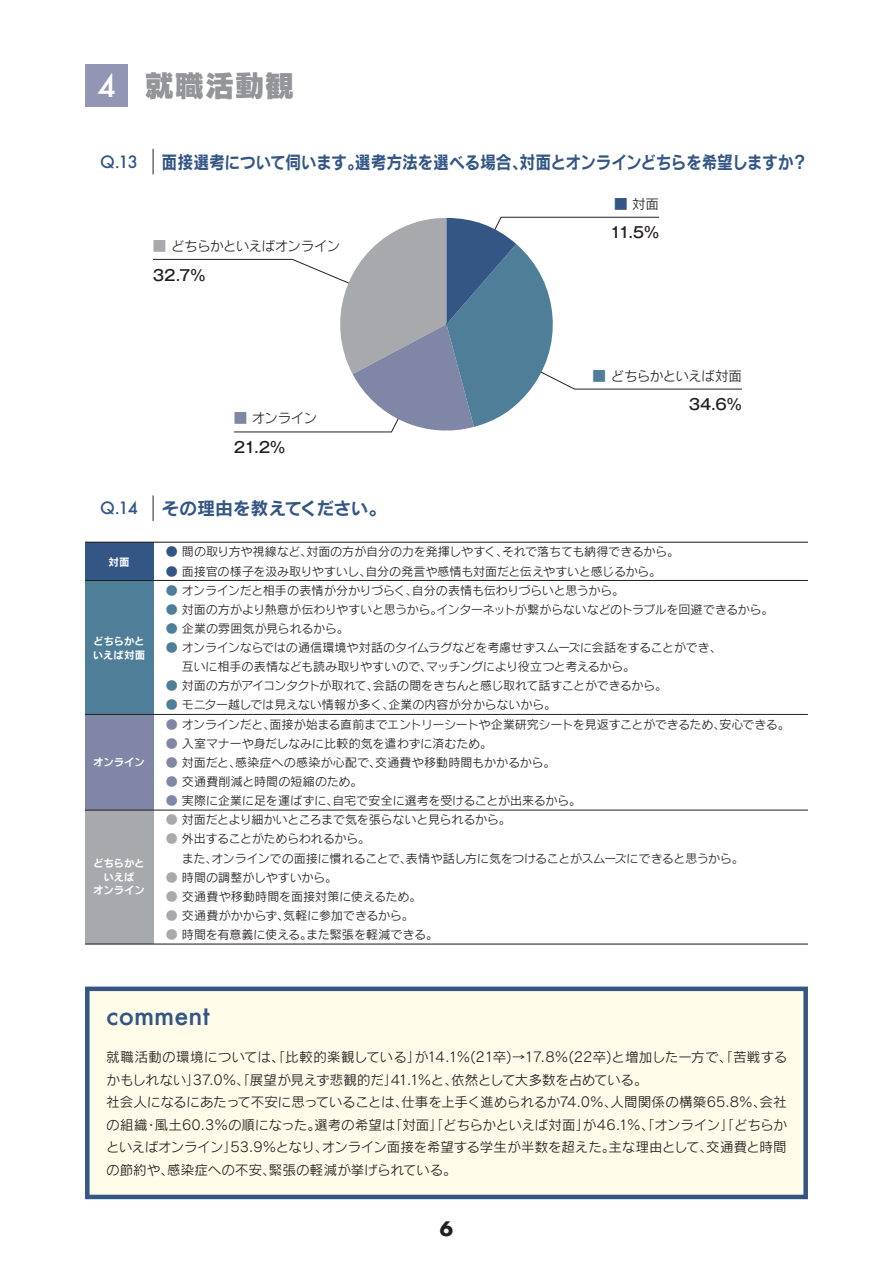
<style>
.page{position:relative;width:893px;height:1263px;background:#fff}
.page>*{position:absolute;margin:0;border:0;box-sizing:border-box;transform-origin:0 0}
.t1{font:30px "Rodin Cattleya Pro EB";color:#939598}
.t2{font:500 30px "Futura";color:#fff}
.t3{font:500 25.5px "Futura";letter-spacing:.005em;color:#335685}
.t4{font:700 19.5px "Futura";color:#231f20}
.t5{font:18px "Rodin Cattleya Pro B";letter-spacing:-.025em;color:#335685;scale:.88 1}
.t6{font:18px "Rodin Cattleya Pro B";letter-spacing:-.025em;color:#335685}
.t7{font:500 16.5px "Futura";color:#335685}
.t8{font:500 15px "Gothic MB101 Pro";letter-spacing:-.04em;color:#231f20}
.t9{font:13.5px/22.5px "Rodin Cattleya Pro M";letter-spacing:-.01em;color:#231f20}
.t10{font:13.5px "Rodin Cattleya Pro M";letter-spacing:-.04em;color:#231f20}
.t11{font:12px/19.2px "Rodin Cattleya Pro M";letter-spacing:-.01em;color:#231f20}
.t12{font:12px "Rodin Cattleya Pro M";letter-spacing:.01em;color:#231f20}
.t13{font:10.5px/13.5px "Rodin Cattleya Pro B";letter-spacing:-.02em;color:#fff}
.s1{color:#a8a9ad}
.s2{color:#8086a6}
.s3{color:#335685}
.s4{color:#4f7e99}
</style>
<div class="page">
<div style="left:85px;top:542px;width:68px;height:38px;background:#335685"></div>
<div style="left:85px;top:580px;width:68px;height:134px;background:#4f7e99"></div>
<div style="left:85px;top:714px;width:68px;height:96px;background:#8086a6"></div>
<div style="left:85px;top:810px;width:68px;height:134px;background:#a8a9ad"></div>
<div style="left:85px;top:986px;width:723px;height:213px;background:#fffde9"></div>
<hr style="left:85px;top:943px;width:723px;height:1px;background:#231f20">
<hr style="left:85px;top:810px;width:723px;height:1px;background:#231f20">
<hr style="left:85px;top:714px;width:723px;height:1px;background:#231f20">
<hr style="left:85px;top:580px;width:723px;height:1px;background:#231f20">
<hr style="left:85px;top:542px;width:723px;height:1px;background:#231f20">
<svg style="left:153px;top:217px;width:589px;height:216px"></svg>
<div style="left:85px;top:64px;width:43px;height:42px;background:#9295b4"></div>
<svg style="left:153px;top:149px;width:1px;height:25px"></svg>
<svg style="left:153px;top:495px;width:1px;height:26px"></svg>
<h1 class="t2" style="left:98px;top:65px;width:20px">4</h1>
<h1 class="t1" style="left:145px;top:65px;width:151px">就職活動観</h1>
<h3 class="t7" style="left:100px;top:150px;width:39px">Q.13</h3>
<h3 class="t5" style="left:162px;top:150px;width:736px">面接選考について伺います。選考方法を選べる場合、対面とオンラインどちらを希望しますか？</h3>
<p class="t10" style="left:153px;top:237px;width:189px"><span class="s1">■</span> どちらかといえばオンライン</p>
<p class="t8" style="left:153px;top:262px;width:54px">32.7%</p>
<p class="t9" style="left:234px;top:407px;width:85px"><span class="s2">■</span> オンライン</p>
<p class="t8" style="left:234px;top:435px;width:53px">21.2%</p>
<p class="t9" style="left:614px;top:192px;width:47px"><span class="s3">■</span> 対面</p>
<p class="t8" style="left:610px;top:220px;width:51px">11.5%</p>
<p class="t9" style="left:593px;top:364px;width:151px"><span class="s4">■</span> どちらかといえば対面</p>
<p class="t8" style="left:689px;top:392px;width:55px">34.6%</p>
<h3 class="t7" style="left:100px;top:497px;width:39px">Q.14</h3>
<h3 class="t6" style="left:162px;top:496px;width:226px">その理由を教えてください。</h3>
<p class="t11" style="left:166px;top:542px;width:515px"><span class="s3">●</span> 間の取り方や視線など、対面の方が自分の力を発揮しやすく、それで落ちても納得できるから。</p>
<p class="t11" style="left:166px;top:561px;width:497px"><span class="s3">●</span> 面接官の様子を汲み取りやすいし、自分の発言や感情も対面だと伝えやすいと感じるから。</p>
<p class="t11" style="left:166px;top:580px;width:460px"><span class="s4">●</span> オンラインだと相手の表情が分かりづらく、自分の表情も伝わりづらいと思うから。</p>
<p class="t11" style="left:166px;top:599px;width:609px"><span class="s4">●</span> 対面の方がより熱意が伝わりやすいと思うから。インターネットが繋がらないなどのトラブルを回避できるから。</p>
<p class="t11" style="left:166px;top:618px;width:185px"><span class="s4">●</span> 企業の雰囲気が見られるから。</p>
<p class="t11" style="left:166px;top:637px;width:557px"><span class="s4">●</span> オンラインならではの通信環境や対話のタイムラグなどを考慮せずスムーズに会話をすることができ、　 互いに相手の表情なども読み取りやすいので、マッチングにより役立つと考えるから。</p>
<p class="t11" style="left:166px;top:676px;width:503px"><span class="s4">●</span> 対面の方がアイコンタクトが取れて、会話の間をきちんと感じ取れて話すことができるから。</p>
<p class="t11" style="left:166px;top:695px;width:392px"><span class="s4">●</span> モニター越しでは見えない情報が多く、企業の内容が分からないから。</p>
<p class="t11" style="left:166px;top:714px;width:625px"><span class="s2">●</span> オンラインだと、面接が始まる直前までエントリーシートや企業研究シートを見返すことができるため、安心できる。</p>
<p class="t11" style="left:166px;top:733px;width:328px"><span class="s2">●</span> 入室マナーや身だしなみに比較的気を遣わずに済むため。</p>
<p class="t12" style="left:166px;top:755px;width:391px"><span class="s2">●</span> 対面だと、感染症への感染が心配で、交通費や移動時間もかかるから。</p>
<p class="t12" style="left:166px;top:774px;width:198px"><span class="s2">●</span> 交通費削減と時間の短縮のため。</p>
<p class="t11" style="left:166px;top:791px;width:417px"><span class="s2">●</span> 実際に企業に足を運ばずに、自宅で安全に選考を受けることが出来るから。</p>
<p class="t11" style="left:166px;top:810px;width:347px"><span class="s1">●</span> 対面だとより細かいところまで気を張らないと見られるから。</p>
<p class="t11" style="left:166px;top:829px;width:579px"><span class="s1">●</span> 外出することがためらわれるから。<br>　 また、オンラインでの面接に慣れることで、表情や話し方に気をつけることがスムーズにできると思うから。</p>
<p class="t11" style="left:166px;top:867px;width:173px"><span class="s1">●</span> 時間の調整がしやすいから。</p>
<p class="t11" style="left:166px;top:886px;width:257px"><span class="s1">●</span> 交通費や移動時間を面接対策に使えるため。</p>
<p class="t11" style="left:166px;top:905px;width:249px"><span class="s1">●</span> 交通費がかからず、気軽に参加できるから。</p>
<p class="t11" style="left:166px;top:924px;width:274px"><span class="s1">●</span> 時間を有意義に使える。また緊張を軽減できる。</p>
<p class="t13" style="left:108px;top:554px;width:23px">対面</p>
<p class="t13" style="left:93px;top:634px;width:54px">どちらかといえば対面</p>
<p class="t13" style="left:93px;top:755px;width:53px">オンライン</p>
<p class="t13" style="left:93px;top:856px;width:53px;text-align:center">どちらかといえば<br>オンライン</p>
<h2 class="t3" style="left:106px;top:997px;width:105px">comment</h2>
<p class="t9" style="left:106px;top:1045px;width:683px">就職活動の環境については、「比較的楽観している」が14.1％(21卒)→17.8％(22卒)と増加した一方で、「苦戦するかもしれない」37.0％、「展望が見えず悲観的だ」41.1％と、依然として大多数を占めている。<br>社会人になるにあたって不安に思っていることは、仕事を上手く進められるか74.0％、人間関係の構築65.8％、会社の組織・風土60.3％の順になった。選考の希望は「対面」「どちらかといえば対面」が46.1％、「オンライン」「どちらかといえばオンライン」53.9％となり、オンライン面接を希望する学生が半数を超えた。主な理由として、交通費と時間の節約や、感染症への不安、緊張の軽減が挙げられている。</p>
<h3 class="t4" style="left:440px;top:1215px;width:15px">6</h3>
</div>
